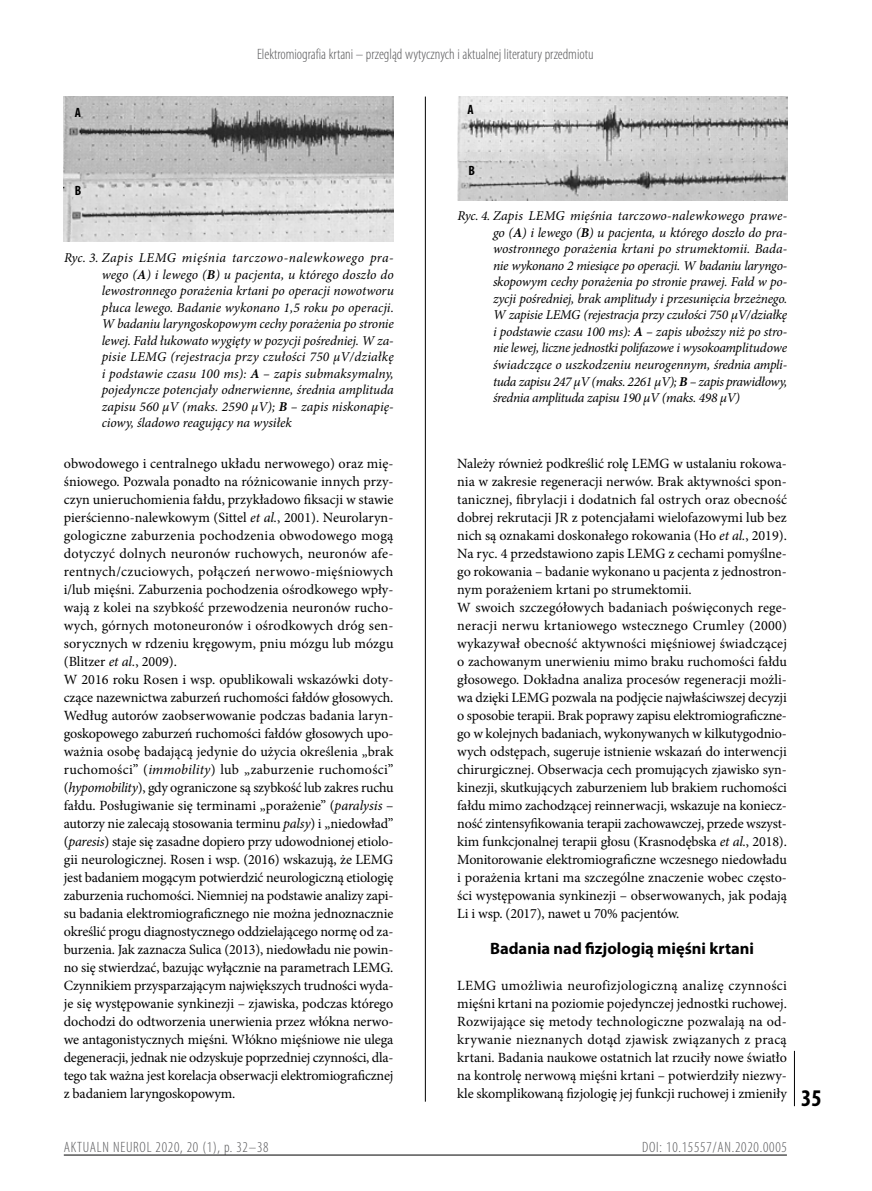
<style>
.page{position:relative;width:872px;height:1191px;background:#fff}
.page>*{position:absolute;margin:0;border:0;box-sizing:border-box;transform-origin:0 0}
.t1{font:700 condensed 24px "Myriad Pro";color:#000}
.t2{font:700 16.5px "Myriad Pro";color:#000}
.t3{font:300 condensed 15px "Myriad Pro";color:#58585a}
.t4{font:300 condensed 15px "Myriad Pro";letter-spacing:.05em;color:#58585a}
.t5{font:14.1px/18px "Minion Pro";letter-spacing:-.005em;color:#000}
.t6{font:italic 13.5px/16.5px "Minion Pro";letter-spacing:-.015em;color:#000;text-align:justify}
.t7{font:700 condensed 13.5px "Myriad Pro";color:#000}
.s1{font-weight:700}
.s2{font-style:italic}
</style>
<div class="page">
<hr style="left:794px;top:1050px;width:1px;height:56px;background:#000">
<hr style="left:64px;top:1154px;width:723px;height:1px;background:#000">
<hr style="left:425px;top:97px;width:1px;height:1004px;background:#000">
<img style="left:64px;top:97px;width:330px;height:145px">
<img style="left:458px;top:97px;width:329px;height:103px">
<p class="t7" style="left:75px;top:104px;width:8px">A</p>
<p class="t3" style="left:257px;top:45px;width:338px">Elektromiografia krtani – przegląd wytycznych i aktualnej literatury przedmiotu</p>
<p class="t7" style="left:467px;top:101px;width:8px">A</p>
<p class="t7" style="left:75px;top:182px;width:8px">B</p>
<p class="t6" style="left:102px;top:250px;width:294px;text-indent:-37px">Ryc. 3. Zapis LEMG mięśnia tarczowo-nalewkowego pra&shy;wego (<span class="s1">A</span>) i lewego (<span class="s1">B</span>) u pacjenta, u którego doszło do lewostronnego porażenia krtani po operacji nowotworu płuca lewego. Badanie wykonano 1,5 roku po operacji.<br>W badaniu laryngoskopowym cechy porażenia po stronie lewej. Fałd łukowato wygięty w pozycji pośredniej. W za&shy;pisie LEMG (rejestracja przy czułości 750 µV/działkę i podstawie czasu 100 ms): <span class="s1">A</span> – zapis submaksymalny, pojedyncze potencjały odnerwienne, średnia amplituda zapisu 560 µV (maks. 2590 µV); <span class="s1">B</span> – zapis niskonapię&shy;ciowy, śladowo reagujący na wysiłek</p>
<p class="t7" style="left:468px;top:162px;width:8px">B</p>
<p class="t6" style="left:493px;top:208px;width:296px;text-indent:-35px">Ryc. 4. Zapis LEMG mięśnia tarczowo-nalewkowego prawe&shy;go (<span class="s1">A</span>) i lewego (<span class="s1">B</span>) u pacjenta, u którego doszło do pra&shy;wostronnego porażenia krtani po strumektomii. Bada&shy;nie wykonano 2 miesiące po operacji. W badaniu laryngo&shy;skopowym cechy porażenia po stronie prawej. Fałd w po&shy;zycji pośredniej, brak amplitudy i przesunięcia brzeżnego.<br>W zapisie LEMG (rejestracja przy czułości 750 µV/działkę i podstawie czasu 100 ms): <span class="s1">A</span> – zapis uboższy niż po stro&shy;nie lewej, liczne jednostki polifazowe i wysokoamplitudowe świadczące o uszkodzeniu neurogennym, średnia ampli&shy;tuda zapisu 247 µV (maks. 2261 µV); <span class="s1">B</span> – zapis prawidłowy, średnia amplituda zapisu 190 µV (maks. 498 µV)</p>
<p class="t5" style="left:64px;top:455px;width:331px">obwodowego i centralnego układu nerwowego) oraz mię&shy;śniowego. Pozwala ponadto na różnicowanie innych przy&shy;czyn unieruchomienia fałdu, przykładowo fiksacji w stawie pierścienno-nalewkowym (Sittel <span class="s2">et al.</span>, 2001). Neurolaryn&shy;gologiczne zaburzenia pochodzenia obwodowego mogą dotyczyć dolnych neuronów ruchowych, neuronów afe&shy;rentnych/czuciowych, połączeń nerwowo-mięśniowych i/lub mięśni. Zaburzenia pochodzenia ośrodkowego wpły&shy;wają z kolei na szybkość przewodzenia neuronów rucho&shy;wych, górnych motoneuronów i ośrodkowych dróg sen&shy;sorycznych w rdzeniu kręgowym, pniu mózgu lub mózgu (Blitzer <span class="s2">et al.</span>, 2009).<br>W 2016 roku Rosen i wsp. opublikowali wskazówki doty&shy;czące nazewnictwa zaburzeń ruchomości fałdów głosowych.<br>Według autorów zaobserwowanie podczas badania laryn&shy;goskopowego zaburzeń ruchomości fałdów głosowych upo&shy;ważnia osobę badającą jedynie do użycia określenia „brak ruchomości” (<span class="s2">immobility</span>) lub „zaburzenie ruchomości” (<span class="s2">hypomobility</span>), gdy ograniczone są szybkość lub zakres ruchu fałdu. Posługiwanie się terminami „porażenie” (<span class="s2">paralysis</span> – autorzy nie zalecają stosowania terminu <span class="s2">palsy</span>) i „niedowład” (<span class="s2">paresis</span>) staje się zasadne dopiero przy udowodnionej etiolo&shy;gii neurologicznej. Rosen i wsp. (2016) wskazują, że LEMG jest badaniem mogącym potwierdzić neurologiczną etiologię zaburzenia ruchomości. Niemniej na podstawie analizy zapi&shy;su badania elektromiograficznego nie można jednoznacznie określić progu diagnostycznego oddzielającego normę od za&shy;burzenia. Jak zaznacza Sulica (2013), niedowładu nie powin&shy;no się stwierdzać, bazując wyłącznie na parametrach LEMG.<br>Czynnikiem przysparzającym największych trudności wyda&shy;je się występowanie synkinezji – zjawiska, podczas którego dochodzi do odtworzenia unerwienia przez włókna nerwo&shy;we antagonistycznych mięśni. Włókno mięśniowe nie ulega degeneracji, jednak nie odzyskuje poprzedniej czynności, dla&shy;tego tak ważna jest korelacja obserwacji elektromiograficznej z badaniem laryngoskopowym.</p>
<p class="t5" style="left:457px;top:455px;width:331px">Należy również podkreślić rolę LEMG w ustalaniu rokowa&shy;nia w zakresie regeneracji nerwów. Brak aktywności spon&shy;tanicznej, fibrylacji i dodatnich fal ostrych oraz obecność dobrej rekrutacji JR z potencjałami wielofazowymi lub bez nich są oznakami doskonałego rokowania (Ho <span class="s2">et al.</span>, 2019).<br>Na ryc. 4 przedstawiono zapis LEMG z cechami pomyślne&shy;go rokowania – badanie wykonano u pacjenta z jednostron&shy;nym porażeniem krtani po strumektomii.<br>W swoich szczegółowych badaniach poświęconych rege&shy;neracji nerwu krtaniowego wstecznego Crumley (2000) wykazywał obecność aktywności mięśniowej świadczącej o zachowanym unerwieniu mimo braku ruchomości fałdu głosowego. Dokładna analiza procesów regeneracji możli&shy;wa dzięki LEMG pozwala na podjęcie najwłaściwszej decyzji o sposobie terapii. Brak poprawy zapisu elektromiograficzne&shy;go w kolejnych badaniach, wykonywanych w kilkutygodnio&shy;wych odstępach, sugeruje istnienie wskazań do interwencji chirurgicznej. Obserwacja cech promujących zjawisko syn&shy;kinezji, skutkujących zaburzeniem lub brakiem ruchomości fałdu mimo zachodzącej reinnerwacji, wskazuje na koniecz&shy;ność zintensyfikowania terapii zachowawczej, przede wszyst&shy;kim funkcjonalnej terapii głosu (Krasnodębska <span class="s2">et al.</span>, 2018).<br>Monitorowanie elektromiograficzne wczesnego niedowładu i porażenia krtani ma szczególne znaczenie wobec często&shy;ści występowania synkinezji – obserwowanych, jak podają Li i wsp. (2017), nawet u 70% pacjentów.</p>
<p class="t2" style="left:490px;top:938px;width:265px">Badania nad fizjologią mięśni krtani</p>
<p class="t5" style="left:457px;top:977px;width:331px;text-align:justify">LEMG umożliwia neurofizjologiczną analizę czynności mięśni krtani na poziomie pojedynczej jednostki ruchowej.<br>Rozwijające się metody technologiczne pozwalają na od&shy;krywanie nieznanych dotąd zjawisk związanych z pracą krtani. Badania naukowe ostatnich lat rzuciły nowe światło na kontrolę nerwową mięśni krtani – potwierdziły niezwy&shy;kle skomplikowaną fizjologię jej funkcji ruchowej i zmieniły</p>
<p class="t4" style="left:64px;top:1138px;width:206px">AKTUALN NEUROL 2020, 20 (1), p. 32–38</p>
<p class="t4" style="left:642px;top:1138px;width:146px">DOI: 10.15557/AN.2020.0005</p>
<h1 class="t1" style="left:801px;top:1083px;width:22px">35</h1>
</div>
